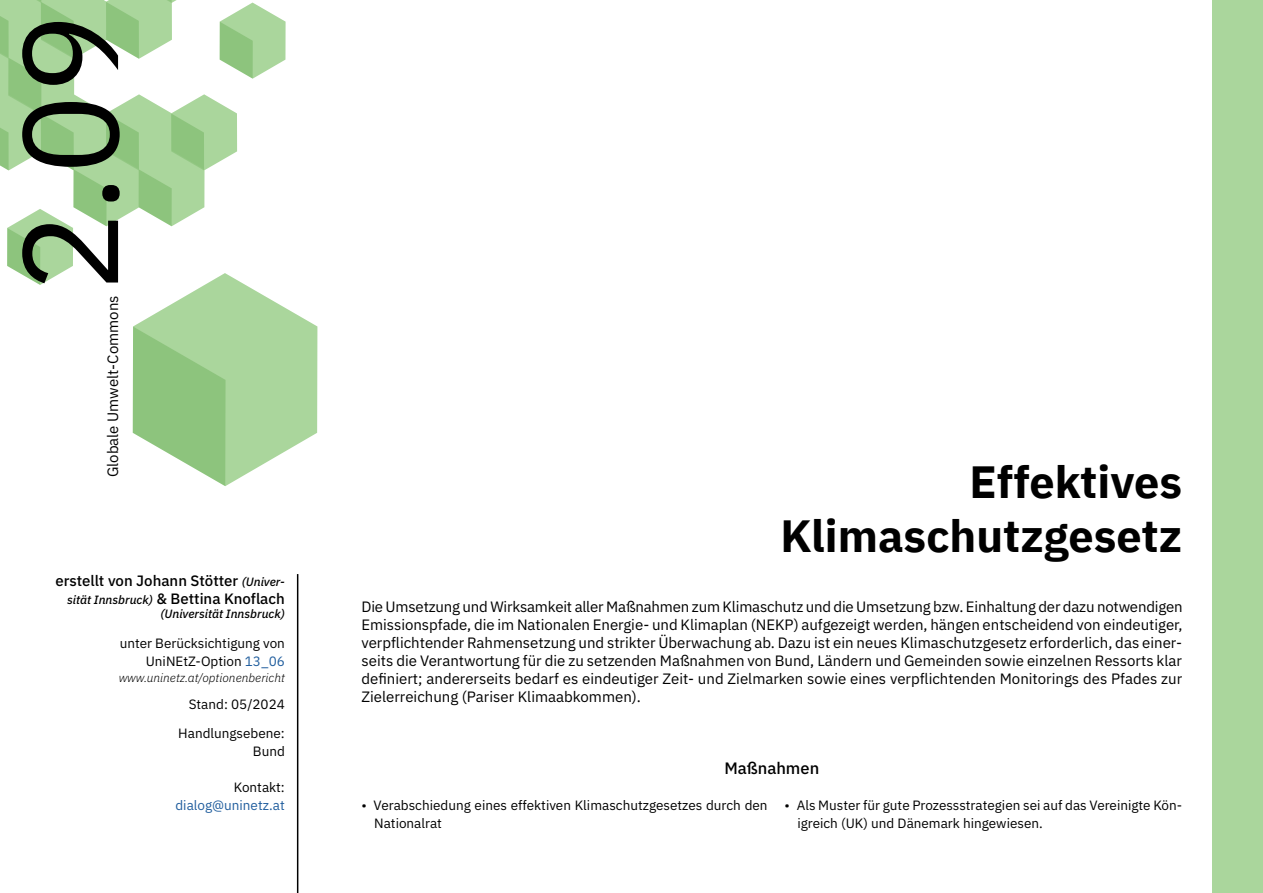
<style>
.page{position:relative;width:1263px;height:893px;background:#fff}
.page>*{position:absolute;margin:0;border:0;box-sizing:border-box;transform-origin:0 0}
.t1{font:135px "IBM Plex Sans";color:#000}
.t2{font:700 45px/54px "IBM Plex Sans";color:#000;text-align:right}
.t3{font:500 16.5px "IBM Plex Sans";color:#000}
.t4{font:15px/18px "IBM Plex Sans";color:#000}
.t5{font:500 15px/18px "IBM Plex Sans";color:#000;text-align:right}
.t6{font:13.5px/18px "IBM Plex Sans";color:#000}
.t7{font:13.5px "IBM Plex Sans";color:#215e9e}
.t8{font:italic 300 12px "IBM Plex Sans";color:#000}
.t9{font:italic 500 12px "IBM Plex Sans";color:#000}
.s1{font-style:italic;font-size:12px}
.s2{color:#215e9e}
</style>
<div class="page">
<div style="left:1212px;top:0;width:51px;height:893px;background:#aad69c"></div>
<hr style="left:297px;top:574px;width:1px;height:319px;background:#000">
<svg style="left:0;top:0;width:317px;height:486px"></svg>
<h1 class="t1" style="left:-33px;top:293px;width:281px;rotate:-90deg">2.09</h1>
<p class="t4" style="left:103px;top:477px;width:183px;rotate:-90deg">Globale Umwelt-Commons</p>
<p class="t5" style="left:55px;top:570px;width:231px">erstellt von Johann Stötter <span class="s1">(Univer&shy;sität Innsbruck)</span> &amp; Bettina Knoflach</p>
<p class="t9" style="left:160px;top:604px;width:126px">(Universität Innsbruck)</p>
<p class="t6" style="left:120px;top:633px;width:167px;text-align:right">unter Berücksichtigung von<br>UniNEtZ-Option <span class="s2">13_06</span></p>
<p class="t8" style="left:119px;top:668px;width:168px">www.uninetz.at/optionenbericht</p>
<p class="t6" style="left:178px;top:688px;width:108px;line-height:29.2px;text-align:right">Stand: 05/2024<br>Handlungsebene:</p>
<p class="t6" style="left:253px;top:741px;width:33px">Bund</p>
<p class="t6" style="left:234px;top:777px;width:53px">Kontakt:</p>
<p class="t7" style="left:175px;top:795px;width:111px">dialog@uninetz.at</p>
<h2 class="t2" style="left:780px;top:451px;width:403px">Effektives<br>Klimaschutzgesetz</h2>
<p class="t4" style="left:361px;top:597px;width:823px">Die Umsetzung und Wirksamkeit aller Maßnahmen zum Klimaschutz und die Umsetzung bzw. Einhaltung der dazu notwendigen Emissionspfade, die im Nationalen Energie- und Klimaplan (NEKP) aufgezeigt werden, hängen entscheidend von eindeutiger, verpflichtender Rahmensetzung und strikter Überwachung ab. Dazu ist ein neues Klimaschutzgesetz erforderlich, das einer&shy;seits die Verantwortung für die zu setzenden Maßnahmen von Bund, Ländern und Gemeinden sowie einzelnen Ressorts klar definiert; andererseits bedarf es eindeutiger Zeit- und Zielmarken sowie eines verpflichtenden Monitorings des Pfades zur Zielerreichung (Pariser Klimaabkommen).</p>
<p class="t3" style="left:724px;top:755px;width:96px">Maßnahmen</p>
<p class="t6" style="left:374px;top:795px;width:395px;text-indent:-13px">• Verabschiedung eines effektiven Klimaschutzgesetzes durch den<br>Nationalrat</p>
<p class="t6" style="left:797px;top:795px;width:386px;text-indent:-13px">• Als Muster für gute Prozessstrategien sei auf das Vereinigte Kön&shy;igreich (UK) und Dänemark hingewiesen.</p>
</div>
